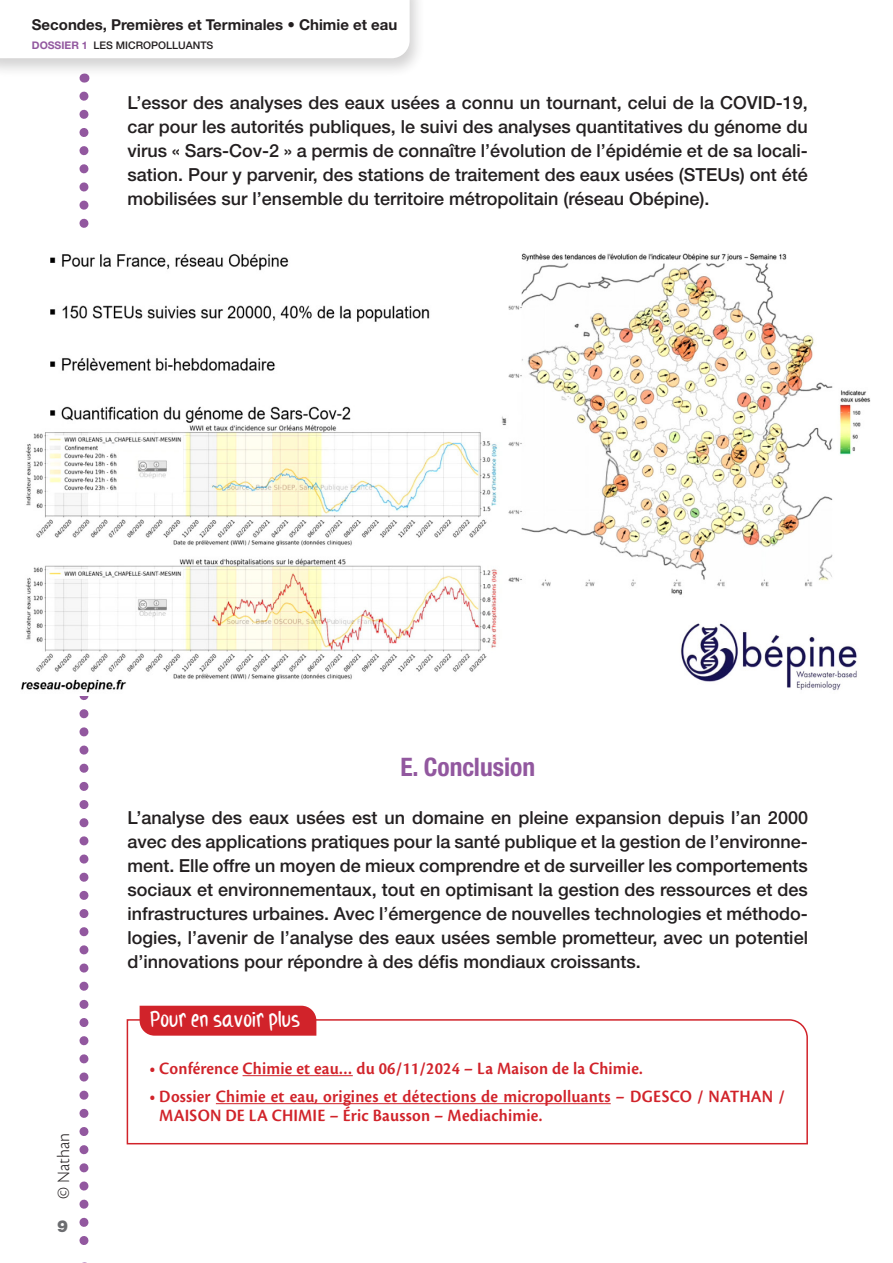
<style>
.page{position:relative;width:893px;height:1263px;background:#fff}
.page>*{position:absolute;margin:0;border:0;box-sizing:border-box;transform-origin:0 0}
.Piste_d_étude{font:700 condensed 25.5px "Helvetica Neue LT Std";color:#92589f}
.Titre_courant{font:500 18px/24px "Helvetica Neue LT Std";color:#231f20;text-align:justify}
.Pour_aller___loin_texte{font:600 18px/19.5px "Cronos Pro";letter-spacing:.01em;color:#d1232a;scale:.95 1}
.Texte_COURANT{font:18px "Cihuy";color:#fff}
.t1{font:300 18px "Cronos Pro";letter-spacing:-.005em;color:#231f20}
.t2{font:900 16.5px "Helvetica Neue LT Std";color:#6c6d70}
.t3{font:700 15px "Helvetica Neue LT Std";color:#231f20}
.t4{font:500 10.5px "Helvetica Neue LT Std";color:#231f20}
.s1{font-weight:700;color:#92589f}
</style>
<div class="page">
<svg style="left:79px;top:96px;width:9px;height:1167px"></svg>
<div style="left:0;top:0;width:425px;height:78px;background:#231f20;opacity:.2"></div>
<svg style="left:0;top:0;width:410px;height:58px"></svg>
<img style="left:21px;top:233px;width:849px;height:463px">
<svg style="left:126px;top:1018px;width:682px;height:127px"></svg>
<div style="left:140px;top:1006px;width:176px;height:30px;background:#d1232a"></div>
<p class="t3" style="left:32px;top:16px;width:367px">Secondes, Premières et Terminales • Chimie et eau</p>
<p class="t4" style="left:32px;top:39px;width:183px"><span class="s1">DOSSIER 1</span> LES MICROPOLLUANTS</p>
<p class="Titre_courant" style="left:128px;top:90px;width:682px">L’essor des analyses des eaux usées a connu un tournant, celui de la COVID-19, car pour les autorités publiques, le suivi des analyses quantitatives du génome du virus « Sars-Cov-2 » a permis de connaître l’évolution de l’épidémie et de sa locali&shy;sation. Pour y parvenir, des stations de traitement des eaux usées (STEUs) ont été mobilisées sur l’ensemble du territoire métropolitain (réseau Obépine).</p>
<p class="Piste_d_étude" style="left:400px;top:751px;width:136px">E. Conclusion</p>
<p class="Titre_courant" style="left:128px;top:805px;width:682px">L’analyse des eaux usées est un domaine en pleine expansion depuis l’an 2000 avec des applications pratiques pour la santé publique et la gestion de l’environne&shy;ment. Elle offre un moyen de mieux comprendre et de surveiller les comportements sociaux et environnementaux, tout en optimisant la gestion des ressources et des infrastructures urbaines. Avec l’émergence de nouvelles technologies et méthodo&shy;logies, l’avenir de l’analyse des eaux usées semble prometteur, avec un potentiel d’innovations pour répondre à des défis mondiaux croissants.</p>
<p class="Texte_COURANT" style="left:150px;top:1010px;width:152px">Pour en savoir plus</p>
<p class="t1" style="left:53px;top:1198px;width:67px;rotate:-90deg">© Nathan</p>
<p class="t2" style="left:57px;top:1216px;width:13px">9</p>
<p class="Pour_aller___loin_texte" style="left:149px;top:1059px;width:521px">• Conférence Chimie et eau… du 06/11/2024 – La Maison de la Chimie.</p>
<p class="Pour_aller___loin_texte" style="left:159px;top:1087px;width:660px;text-indent:-10px">• Dossier Chimie et eau, origines et détections de micropolluants – DGESCO / NATHAN /<br>MAISON DE LA CHIMIE – Éric Bausson – Mediachimie.</p>
</div>
